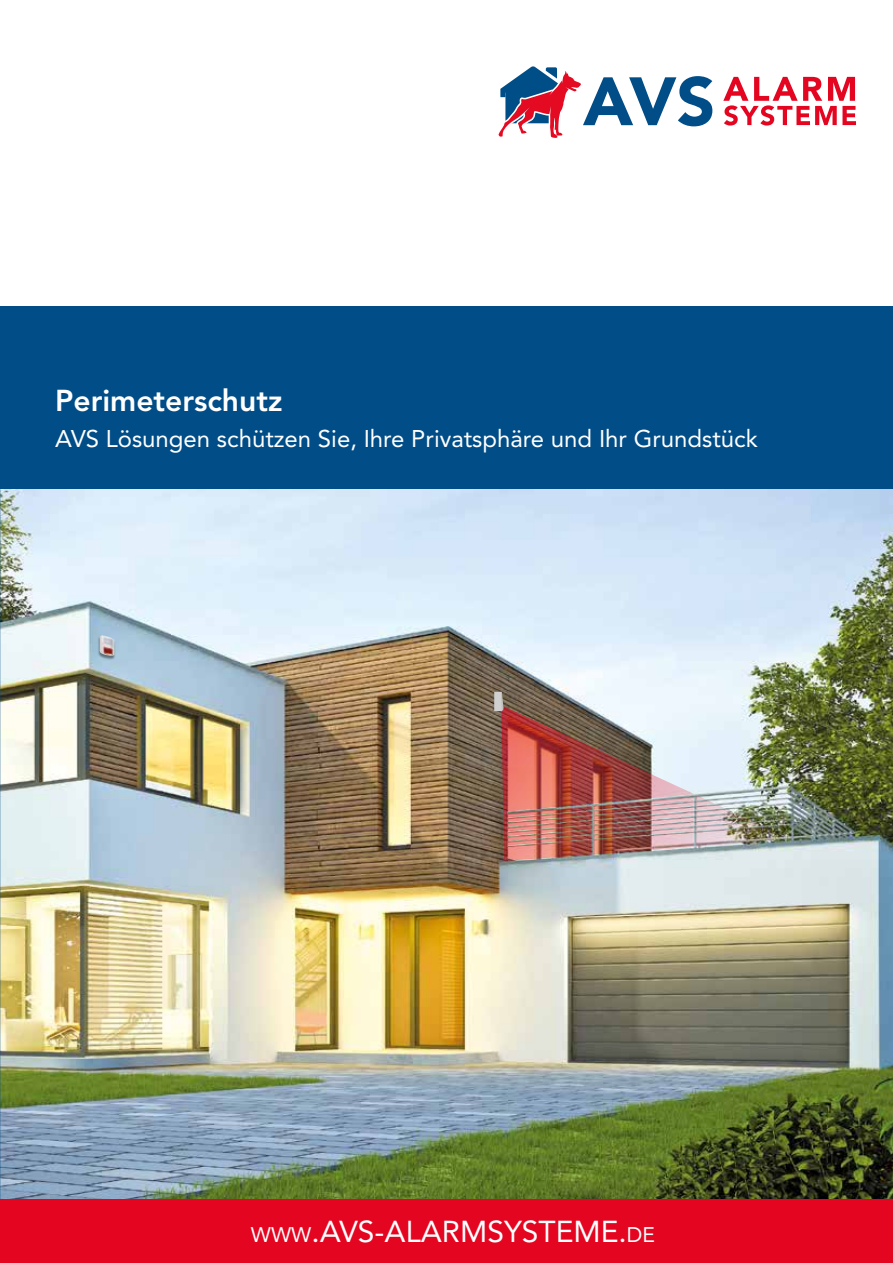
<style>
.page{position:relative;width:893px;height:1263px;background:#fff}
.page>*{position:absolute;margin:0;border:0;box-sizing:border-box;transform-origin:0 0}
.t1{font:30px "Avenir LT Std";color:#fff}
.t2{font:800 30px "Avenir LT Std";color:#fff}
.t3{font:24px "Avenir LT Std";color:#fff}
.s1{font-size:21px}
</style>
<div class="page">
<img style="left:0;top:489px;width:893px;height:710px">
<div style="left:494px;top:692px;width:8px;height:19px;background:#d0d0d0"></div>
<img style="left:501px;top:692px;width:290px;height:169px">
<div style="left:0;top:1199px;width:893px;height:64px;background:#e40521"></div>
<div style="left:0;top:306px;width:893px;height:183px;background:#004d87"></div>
<svg style="left:498px;top:66px;width:214px;height:72px"></svg>
<svg style="left:723px;top:77px;width:133px;height:49px"></svg>
<div style="left:97px;top:636px;width:19px;height:23px;background:#000;opacity:.45"></div>
<svg style="left:100px;top:635px;width:1px;height:21px"></svg>
<img style="left:101px;top:635px;width:14px;height:21px">
<p class="t2" style="left:55px;top:382px;width:229px">Perimeterschutz</p>
<p class="t3" style="left:55px;top:424px;width:704px">AVS Lösungen schützen Sie, Ihre Privatsphäre und Ihr Grundstück</p>
<p class="t1" style="left:251px;top:1214px;width:403px"><span class="s1">WWW</span>.AVS-ALARMSYSTEME.<span class="s1">DE</span></p>
</div>
